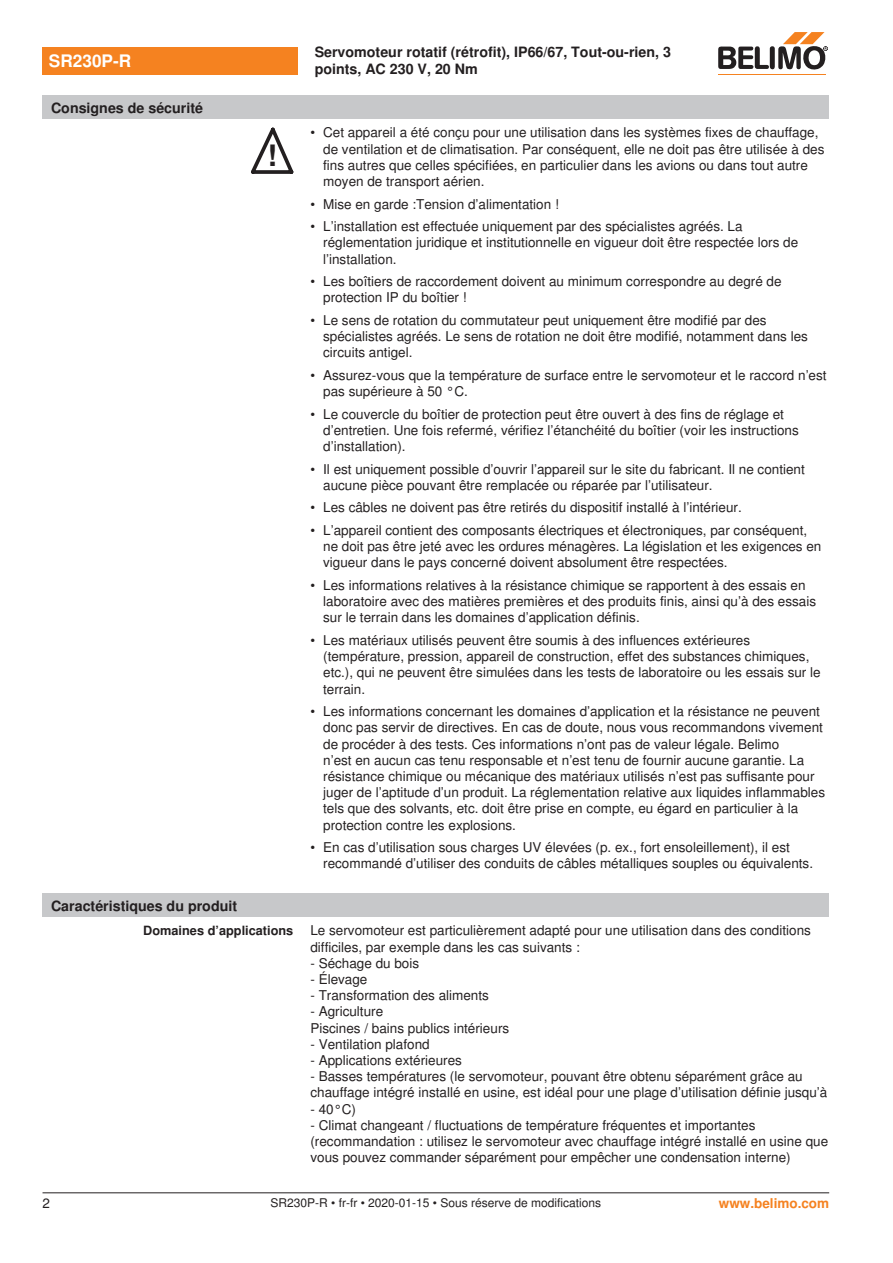
<style>
.page{position:relative;width:893px;height:1263px;background:#fff}
.page>*{position:absolute;margin:0;border:0;box-sizing:border-box;transform-origin:0 0}
.t1{font:700 29.55px "Nimbus Sans BEL";color:#231f20}
.t2{font:700 17.25px "Nimbus Sans BEL";color:#fff}
.t3{font:700 14.25px/17.1px "Nimbus Sans BEL";color:#231f20}
.Bulletpoints_1_5mm_A{font:13.5px/16.2px "Nimbus Sans BEL";color:#231f20}
.Rechtsbündig_Footer{font:700 13.5px "Nimbus Sans BEL";color:#f58220}
.Rechtsbündig{font:700 12.75px "Nimbus Sans BEL";color:#231f20}
.Footer_EU_center{font:12px "Nimbus Sans BEL";color:#231f20}
</style>
<div class="page">
<svg style="left:251px;top:128px;width:42px;height:46px"></svg>
<div style="left:43px;top:894px;width:786px;height:23px;background:#c7c8ca"></div>
<div style="left:43px;top:47px;width:255px;height:27px;background:#f58220"></div>
<hr style="left:718px;top:74px;width:107px;height:1px;background:#f58220">
<svg style="left:718px;top:32px;width:110px;height:38px"></svg>
<div style="left:43px;top:96px;width:786px;height:23px;background:#c7c8ca"></div>
<hr style="left:43px;top:1192px;width:786px;height:1px;background:#231f20">
<p class="t2" style="left:49px;top:51px;width:84px">SR230P-R</p>
<p class="t3" style="left:315px;top:44px;width:358px">Servomoteur rotatif (rétrofit), IP66/67, Tout-ou-rien, 3 points, AC 230 V, 20 Nm</p>
<p class="t3" style="left:51px;top:100px;width:154px">Consignes de sécurité</p>
<p class="t1" style="left:267px;top:138px;width:11px">!</p>
<p class="Bulletpoints_1_5mm_A" style="left:323px;top:125px;width:503px;text-indent:-13px">• Cet appareil a été conçu pour une utilisation dans les systèmes fixes de chauffage, de ventilation et de climatisation. Par conséquent, elle ne doit pas être utilisée à des fins autres que celles spécifiées, en particulier dans les avions ou dans tout autre moyen de transport aérien.</p>
<p class="Bulletpoints_1_5mm_A" style="left:310px;top:196px;width:250px">• Mise en garde :Tension d’alimentation !</p>
<p class="Bulletpoints_1_5mm_A" style="left:323px;top:219px;width:476px;text-indent:-13px">• L’installation est effectuée uniquement par des spécialistes agréés. La réglementation juridique et institutionnelle en vigueur doit être respectée lors de l’installation.</p>
<p class="Bulletpoints_1_5mm_A" style="left:323px;top:274px;width:460px;text-indent:-13px">• Les boîtiers de raccordement doivent au minimum correspondre au degré de protection IP du boîtier !</p>
<p class="Bulletpoints_1_5mm_A" style="left:323px;top:312px;width:486px;text-indent:-13px">• Le sens de rotation du commutateur peut uniquement être modifié par des spécialistes agréés. Le sens de rotation ne doit être modifié, notamment dans les circuits antigel.</p>
<p class="Bulletpoints_1_5mm_A" style="left:323px;top:367px;width:505px;text-indent:-13px">• Assurez-vous que la température de surface entre le servomoteur et le raccord n’est pas supérieure à 50 °C.</p>
<p class="Bulletpoints_1_5mm_A" style="left:323px;top:406px;width:477px;text-indent:-13px">• Le couvercle du boîtier de protection peut être ouvert à des fins de réglage et d’entretien. Une fois refermé, vérifiez l’étanchéité du boîtier (voir les instructions d’installation).</p>
<p class="Bulletpoints_1_5mm_A" style="left:323px;top:461px;width:483px;text-indent:-13px">• Il est uniquement possible d’ouvrir l’appareil sur le site du fabricant. Il ne contient aucune pièce pouvant être remplacée ou réparée par l’utilisateur.</p>
<p class="Bulletpoints_1_5mm_A" style="left:310px;top:500px;width:433px">• Les câbles ne doivent pas être retirés du dispositif installé à l’intérieur.</p>
<p class="Bulletpoints_1_5mm_A" style="left:323px;top:522px;width:500px;text-indent:-13px">• L’appareil contient des composants électriques et électroniques, par conséquent, ne doit pas être jeté avec les ordures ménagères. La législation et les exigences en vigueur dans le pays concerné doivent absolument être respectées.</p>
<p class="Bulletpoints_1_5mm_A" style="left:323px;top:577px;width:494px;text-indent:-13px">• Les informations relatives à la résistance chimique se rapportent à des essais en laboratoire avec des matières premières et des produits finis, ainsi qu’à des essais sur le terrain dans les domaines d’application définis.</p>
<p class="Bulletpoints_1_5mm_A" style="left:323px;top:632px;width:499px;text-indent:-13px">• Les matériaux utilisés peuvent être soumis à des influences extérieures (température, pression, appareil de construction, effet des substances chimiques, etc.), qui ne peuvent être simulées dans les tests de laboratoire ou les essais sur le terrain.</p>
<p class="Bulletpoints_1_5mm_A" style="left:323px;top:704px;width:503px;text-indent:-13px">• Les informations concernant les domaines d’application et la résistance ne peuvent donc pas servir de directives. En cas de doute, nous vous recommandons vivement de procéder à des tests. Ces informations n’ont pas de valeur légale. Belimo<br>n’est en aucun cas tenu responsable et n’est tenu de fournir aucune garantie. La résistance chimique ou mécanique des matériaux utilisés n’est pas suffisante pour juger de l’aptitude d’un produit. La réglementation relative aux liquides inflammables tels que des solvants, etc. doit être prise en compte, eu égard en particulier à la protection contre les explosions.</p>
<p class="Bulletpoints_1_5mm_A" style="left:323px;top:840px;width:491px;text-indent:-13px">• En cas d’utilisation sous charges UV élevées (p. ex., fort ensoleillement), il est recommandé d’utiliser des conduits de câbles métalliques souples ou équivalents.</p>
<p class="t3" style="left:51px;top:898px;width:188px">Caractéristiques du produit</p>
<p class="Rechtsbündig" style="left:143px;top:923px;width:152px">Domaines d’applications</p>
<p class="Bulletpoints_1_5mm_A" style="left:310px;top:923px;width:502px">Le servomoteur est particulièrement adapté pour une utilisation dans des conditions difficiles, par exemple dans les cas suivants :</p>
<p class="Bulletpoints_1_5mm_A" style="left:310px;top:955px;width:110px">- Séchage du bois</p>
<p class="Bulletpoints_1_5mm_A" style="left:310px;top:971px;width:59px">- Élevage</p>
<p class="Bulletpoints_1_5mm_A" style="left:310px;top:988px;width:180px">- Transformation des aliments</p>
<p class="Bulletpoints_1_5mm_A" style="left:310px;top:1004px;width:74px">- Agriculture</p>
<p class="Bulletpoints_1_5mm_A" style="left:310px;top:1020px;width:200px">Piscines / bains publics intérieurs</p>
<p class="Bulletpoints_1_5mm_A" style="left:310px;top:1036px;width:121px">- Ventilation plafond</p>
<p class="Bulletpoints_1_5mm_A" style="left:310px;top:1052px;width:153px">- Applications extérieures</p>
<p class="Bulletpoints_1_5mm_A" style="left:310px;top:1069px;width:518px">- Basses températures (le servomoteur, pouvant être obtenu séparément grâce au chauffage intégré installé en usine, est idéal pour une plage d’utilisation définie jusqu’à</p>
<p class="Bulletpoints_1_5mm_A" style="left:310px;top:1101px;width:47px">- 40°C)</p>
<p class="Bulletpoints_1_5mm_A" style="left:310px;top:1117px;width:519px">- Climat changeant / fluctuations de température fréquentes et importantes (recommandation : utilisez le servomoteur avec chauffage intégré installé en usine que vous pouvez commander séparément pour empêcher une condensation interne)</p>
<p class="Bulletpoints_1_5mm_A" style="left:43px;top:1196px;width:9px">2</p>
<p class="Footer_EU_center" style="left:270px;top:1196px;width:332px">SR230P-R • fr-fr • 2020-01-15 • Sous réserve de modifications</p>
<p class="Rechtsbündig_Footer" style="left:719px;top:1195px;width:112px">www.belimo.com</p>
</div>
